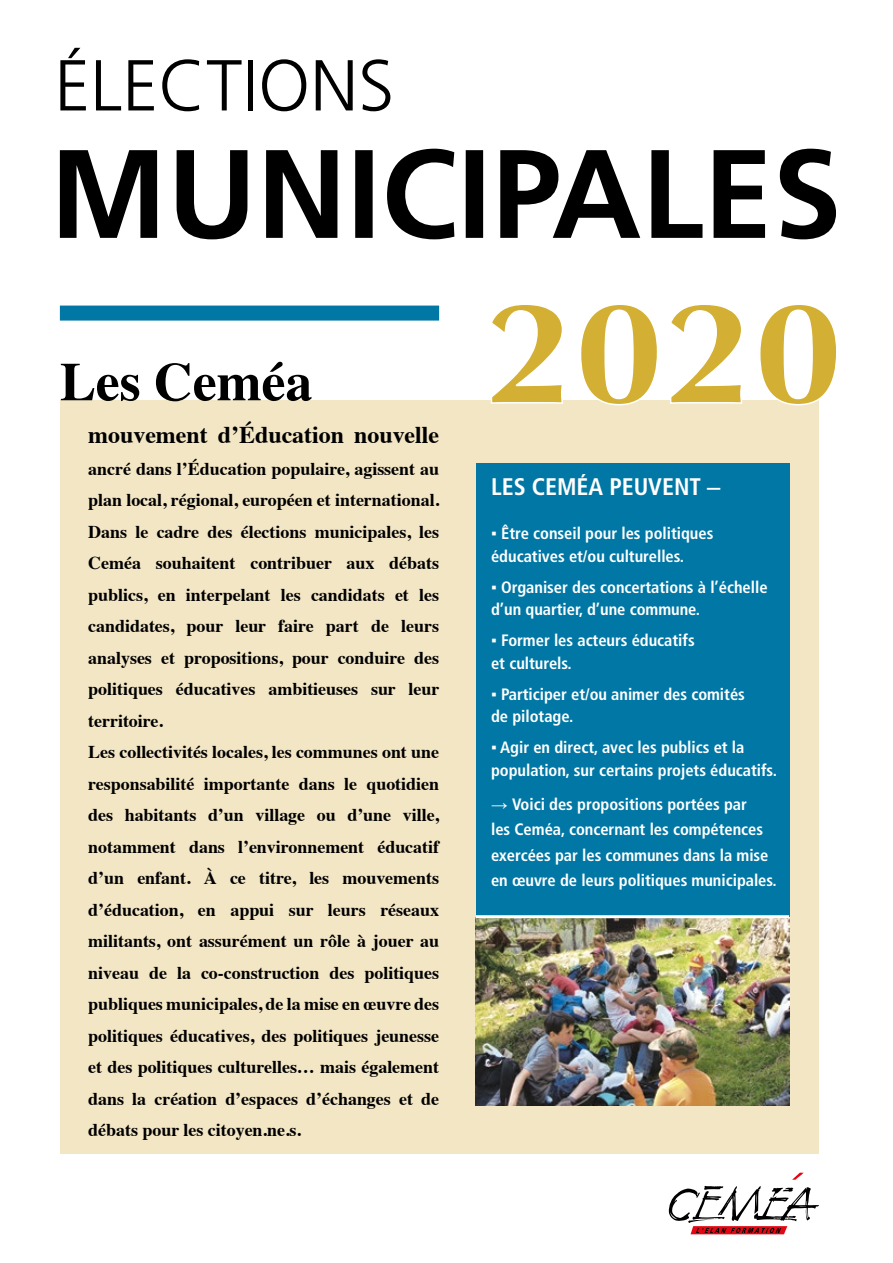
<style>
.page{position:relative;width:893px;height:1263px;background:#fff}
.page>*{position:absolute;margin:0;border:0;box-sizing:border-box;transform-origin:0 0}
.t1{font:300 72px "Frutiger";color:#000}
.t2{font:700 54px "Times";color:#000}
.t3{font:700 24px "Times";color:#000}
.t4{font:700 condensed 24px "Frutiger";color:#fff}
.t5{font:700 18px/31.5px "Times";color:#000}
.t6{font:700 condensed 16.5px/22.5px "Frutiger";color:#fff}
.s1{font-family:"Arial";font-weight:400;font-stretch:normal}
.s2{font-family:"Arial";font-stretch:normal}
</style>
<div class="page">
<div style="left:60px;top:400px;width:758px;height:754px;background:#f3e6c5"></div>
<div style="left:60px;top:306px;width:379px;height:15px;background:#0077a4"></div>
<svg style="left:669px;top:1173px;width:149px;height:61px"></svg>
<svg style="left:490px;top:305px;width:346px;height:101px"></svg>
<svg style="left:60px;top:149px;width:776px;height:90px"></svg>
<div style="left:476px;top:463px;width:313px;height:460px;background:#0077a4"></div>
<img style="left:476px;top:918px;width:313px;height:188px">
<hr style="left:476px;top:915px;width:313px;height:3px;background:#fff">
<h1 class="t1" style="left:54px;top:45px;width:341px">ÉLECTIONS</h1>
<h2 class="t2" style="left:60px;top:330px;width:254px">Les Ceméa</h2>
<h3 class="t3" style="left:88px;top:412px;width:352px">mouvement d’Éducation nouvelle</h3>
<p class="t5" style="left:88px;top:451px;width:353px">ancré dans l’Éducation populaire, agissent au plan local, régional, européen et international.<br>Dans le cadre des élections municipales, les Ceméa souhaitent contribuer aux débats publics, en interpelant les candidats et les candidates, pour leur faire part de leurs analyses et propositions, pour conduire des politiques éducatives ambitieuses sur leur territoire.<br>Les collectivités locales, les communes ont une responsabilité importante dans le quotidien des habitants d’un village ou d’une ville, notamment dans l’environnement éducatif d’un enfant. À ce titre, les mouvements d’éducation, en appui sur leurs réseaux militants, ont assurément un rôle à jouer au niveau de la co-construction des politiques publiques municipales, de la mise en œuvre des politiques éducatives, des politiques jeunesse et des politiques culturelles… mais également dans la création d’espaces d’échanges et de débats pour les citoyen.ne.s.</p>
<h3 class="t4" style="left:491px;top:473px;width:231px">LES CEMÉA PEUVENT <span class="s1">‒</span></h3>
<p class="t6" style="left:491px;top:522px;width:224px"><span class="s1">▪</span> Être conseil pour les politiques éducatives et/ou culturelles.</p>
<p class="t6" style="left:491px;top:576px;width:278px"><span class="s1">▪</span> Organiser des concertations à l’échelle d’un quartier, d’une commune.</p>
<p class="t6" style="left:491px;top:629px;width:205px"><span class="s1">▪</span> Former les acteurs éducatifs et culturels.</p>
<p class="t6" style="left:491px;top:683px;width:255px"><span class="s1">▪</span> Participer et/ou animer des comités de pilotage.</p>
<p class="t6" style="left:491px;top:736px;width:287px"><span class="s1">▪</span> Agir en direct, avec les publics et la population, sur certains projets éducatifs.</p>
<p class="t6" style="left:491px;top:791px;width:287px;line-height:25.5px"><span class="s2">→</span> Voici des propositions portées par<br>les Ceméa, concernant les compétences exercées par les communes dans la mise en œuvre de leurs politiques municipales.</p>
</div>
